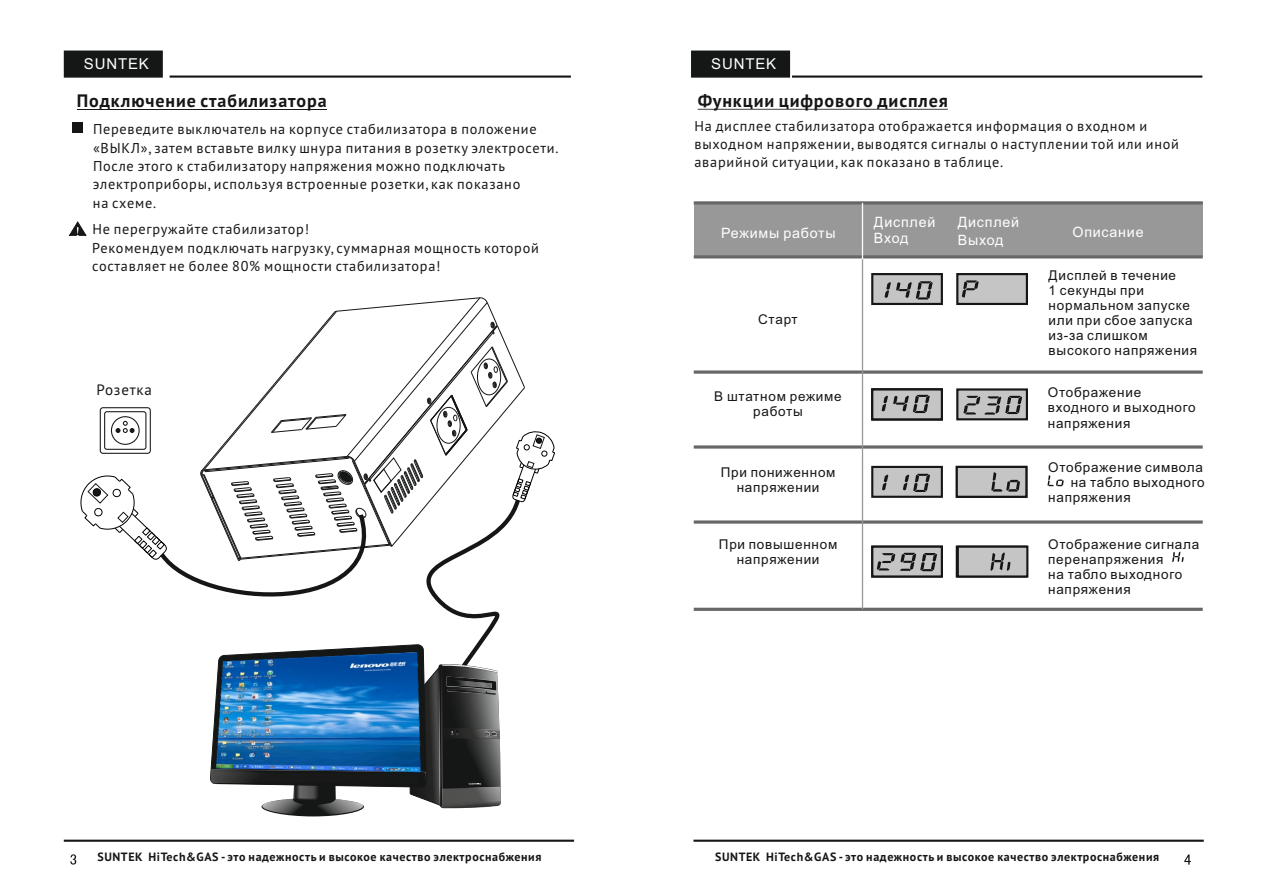
<style>
.page{position:relative;width:1263px;height:893px;background:#fff}
.page>*{position:absolute;margin:0;border:0;box-sizing:border-box;transform-origin:0 0}
.t1{font:700 18px "PT Sans";letter-spacing:.05em;color:#151616}
.t2{font:15px "Arial";letter-spacing:.055em;color:#fff}
.t3{font:15px "PT Sans";letter-spacing:.055em;color:#151616}
.t4{font:14.25px/18.5px "PT Sans";letter-spacing:.055em;color:#151616}
.t5{font:14.25px/16.6px "Arial";letter-spacing:.055em;color:#fff}
.t6{font:13.5px/15.1px "Arial";letter-spacing:.055em;color:#151616}
.t7{font:700 12px "PT Sans";letter-spacing:.05em;color:#151616}
</style>
<div class="page">
<div style="left:694px;top:203px;width:509px;height:54px;background:#989899"></div>
<hr style="left:693px;top:840px;width:511px;height:2px;background:#151616">
<svg style="left:1184px;top:854px;width:7px;height:11px"></svg>
<hr style="left:792px;top:76px;width:410px;height:2px;background:#151616">
<div style="left:72px;top:123px;width:11px;height:10px;background:#151616"></div>
<svg style="left:70px;top:854px;width:6px;height:11px"></svg>
<hr style="left:170px;top:76px;width:401px;height:2px;background:#151616">
<hr style="left:64px;top:840px;width:510px;height:2px;background:#151616">
<svg style="left:69px;top:222px;width:17px;height:14px"></svg>
<hr style="left:694px;top:608px;width:509px;height:3px;background:#676767">
<svg style="left:694px;top:520px;width:509px;height:4px;background:#858585"></svg>
<svg style="left:694px;top:445px;width:509px;height:4px;background:#858585"></svg>
<svg style="left:694px;top:370px;width:509px;height:4px;background:#858585"></svg>
<hr style="left:694px;top:255px;width:509px;height:3px;background:#676767">
<hr style="left:694px;top:201px;width:509px;height:3px;background:#676767">
<hr style="left:862px;top:259px;width:1px;height:350px;background:#989899">
<hr style="left:862px;top:203px;width:1px;height:56px;background:#fff">
<svg style="left:691px;top:50px;width:100px;height:28px;background:#1e1f1f"></svg>
<svg style="left:1047px;top:475px;width:17px;height:11px"></svg>
<svg style="left:1172px;top:552px;width:12px;height:10px"></svg>
<hr style="left:77px;top:109px;width:250px;height:1px;background:#151616">
<hr style="left:698px;top:109px;width:250px;height:1px;background:#151616">
<svg style="left:63px;top:50px;width:100px;height:28px;background:#1e1f1f"></svg>
<svg style="left:956px;top:273px;width:72px;height:32px;background:#9c9d9d"></svg>
<svg style="left:871px;top:273px;width:72px;height:32px;background:#909191"></svg>
<svg style="left:871px;top:388px;width:72px;height:33px;background:#8e8e8e"></svg>
<svg style="left:956px;top:388px;width:72px;height:33px;background:#8d8e8e"></svg>
<svg style="left:955px;top:465px;width:73px;height:33px;background:#9a9a9a"></svg>
<svg style="left:871px;top:465px;width:72px;height:33px;background:#979797"></svg>
<svg style="left:955px;top:545px;width:74px;height:33px;background:#9a9b9b"></svg>
<svg style="left:871px;top:545px;width:72px;height:33px;background:#888"></svg>
<svg style="left:80px;top:297px;width:475px;height:520px"></svg>
<p class="t2" style="left:84px;top:59px;width:67px">SUNTEK</p>
<p class="t2" style="left:711px;top:59px;width:67px">SUNTEK</p>
<p class="t1" style="left:77px;top:89px;width:251px">Подключение стабилизатора</p>
<p class="t1" style="left:698px;top:89px;width:252px">Функции цифрового дисплея</p>
<p class="t4" style="left:93px;top:120px;width:467px">Переведите выключатель на корпусе стабилизатора в положение «ВЫКЛ», затем вставьте вилку шнура питания в розетку электросети.<br>После этого к стабилизатору напряжения можно подключать электроприборы, используя встроенные розетки, как показано<br>на схеме.</p>
<p class="t4" style="left:92px;top:220px;width:448px">Не перегружайте стабилизатор!<br>Рекомендуем подключать нагрузку, суммарная мощность которой составляет не более 80% мощности стабилизатора!</p>
<p class="t3" style="left:96px;top:380px;width:57px">Розетка</p>
<p class="t4" style="left:694px;top:116px;width:486px">На дисплее стабилизатора отображается информация о входном и выходном напряжении, выводятся сигналы о наступлении той или иной аварийной ситуации, как показано в таблице.</p>
<p class="t5" style="left:874px;top:215px;width:63px">Дисплей<br>Вход</p>
<p class="t5" style="left:958px;top:214px;width:63px;line-height:18.1px">Дисплей<br>Выход</p>
<p class="t5" style="left:721px;top:226px;width:116px">Режимы работы</p>
<p class="t5" style="left:1072px;top:225px;width:73px">Описание</p>
<p class="t6" style="left:758px;top:313px;width:41px">Старт</p>
<p class="t6" style="left:1049px;top:269px;width:150px">Дисплей в течение<br>1 секунды при нормальном запуске или при сбое запуска из-за слишком высокого напряжения</p>
<p class="t6" style="left:714px;top:390px;width:129px;text-align:center">В штатном режиме работы</p>
<p class="t6" style="left:1048px;top:386px;width:149px">Отображение входного и выходного напряжения</p>
<p class="t6" style="left:721px;top:466px;width:116px;text-align:center">При пониженном напряжении</p>
<p class="t6" style="left:1048px;top:460px;width:156px">Отображение символа</p>
<p class="t6" style="left:1071px;top:476px;width:136px">на табло выходного</p>
<p class="t6" style="left:1048px;top:491px;width:84px">напряжения</p>
<p class="t6" style="left:719px;top:538px;width:120px;text-align:center">При повышенном напряжении</p>
<p class="t6" style="left:1048px;top:537px;width:153px">Отображение сигнала перенапряжения<br>на табло выходного напряжения</p>
<p class="t7" style="left:97px;top:849px;width:446px">SUNTEK HiTech&amp;GAS - это надежность и высокое качество электроснабжения</p>
<p class="t7" style="left:715px;top:849px;width:446px">SUNTEK HiTech&amp;GAS - это надежность и высокое качество электроснабжения</p>
</div>
